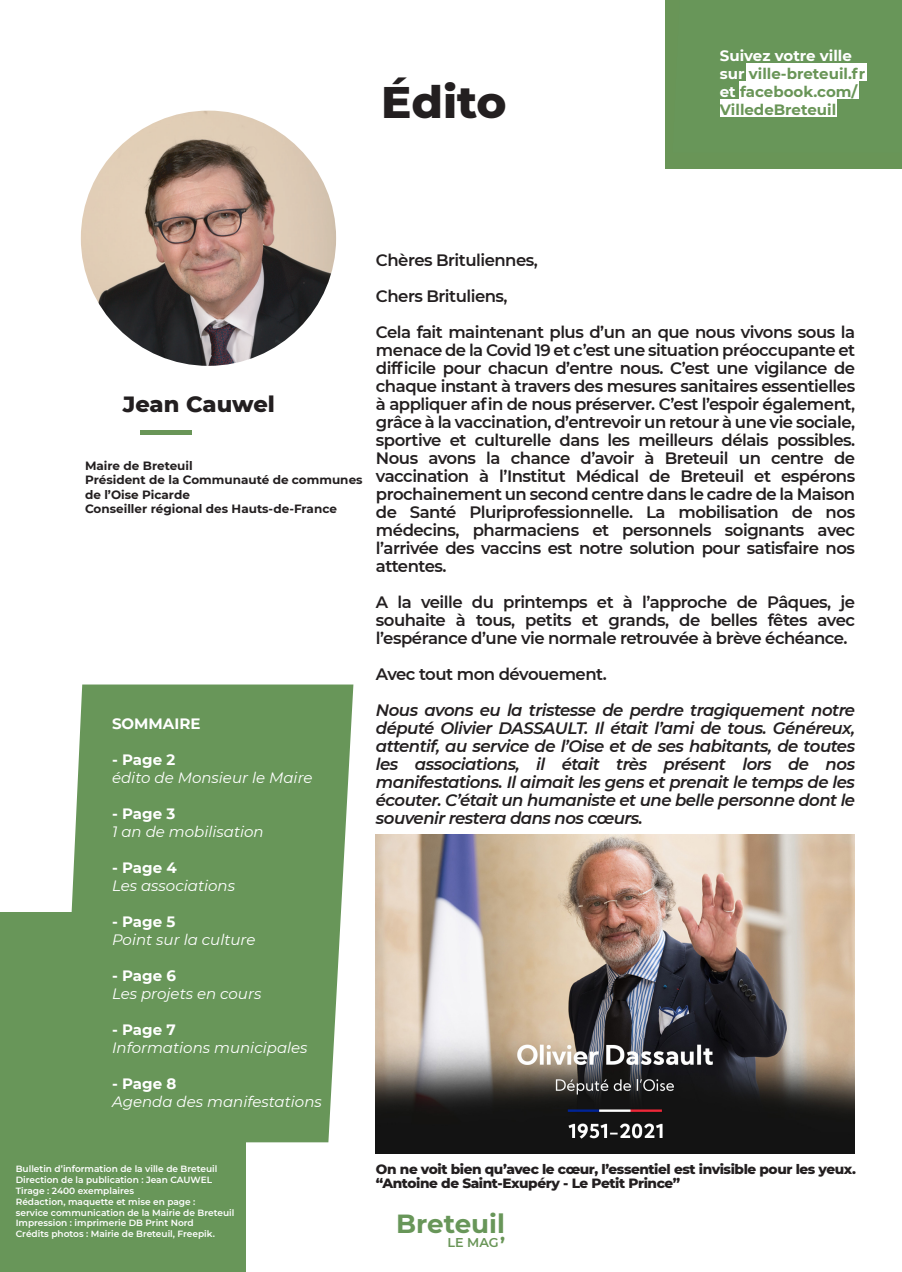
<style>
.page{position:relative;width:902px;height:1272px;background:#fff}
.page>*{position:absolute;margin:0;border:0;box-sizing:border-box;transform-origin:0 0}
.t1{font:800 45.15px "Montserrat";color:#231f20}
.t2{font:700 26.1px "Montserrat";color:#689659}
.t3{font:800 22.5px "Montserrat";color:#231f20}
.t4{font:600 16.5px/18px "Montserrat";letter-spacing:-.03em;color:#231f20;text-align:justify}
.t5{font:italic 600 16.5px/18px "Montserrat";letter-spacing:-.03em;color:#231f20;text-align:justify}
.t6{font:italic 15px "Montserrat";color:#fff}
.t7{font:700 15px/18px "Montserrat";color:#699557}
.t8{font:700 15px "Montserrat";color:#fff}
.t9{font:800 13.65px/15px "Montserrat";letter-spacing:-.03em;color:#231f20}
.t10{font:600 12.75px "Montserrat";color:#699557}
.t11{font:700 12px/14.4px "Montserrat";color:#231f20}
.t12{font:600 9px/10.8px "Montserrat";color:#fff}
.s1{color:#fff}
.s2{font-weight:700;font-size:19.05px}
</style>
<div class="page">
<div style="left:0;top:913px;width:246px;height:358px;background:#689659"></div>
<svg style="left:61px;top:684px;width:292px;height:458px;fill:#689659"></svg>
<img style="left:81px;top:111px;width:255px;height:255px;border-radius:128px">
<hr style="left:140px;top:431px;width:51px;height:4px;background:#699557">
<div style="left:665px;top:0;width:236px;height:169px;background:#699557"></div>
<svg style="left:720px;top:63px;width:147px;height:54px"></svg>
<div style="left:719px;top:99px;width:117px;height:17px;background:#fff"></div>
<div style="left:739px;top:81px;width:120px;height:17px;background:#fff"></div>
<div style="left:746px;top:63px;width:120px;height:17px;background:#fff"></div>
<img style="left:376px;top:834px;width:478px;height:319px">
<h1 class="t1" style="left:381px;top:69px;width:127px">Édito</h1>
<p class="t7" style="left:719px;top:45px;width:147px"><span class="s1">Suivez votre ville sur</span> ville-breteuil.fr <span class="s1">et</span> facebook.com/</p>
<p class="t7" style="left:719px;top:99px;width:118px">VilledeBreteuil</p>
<h3 class="t3" style="left:123px;top:387px;width:153px">Jean Cauwel</h3>
<p class="t11" style="left:85px;top:458px;width:279px">Maire de Breteuil<br>Président de la Communauté de communes de l’Oise Picarde<br>Conseiller régional des Hauts-de-France</p>
<p class="t8" style="left:112px;top:712px;width:90px">SOMMAIRE</p>
<p class="t8" style="left:112px;top:748px;width:65px">- Page 2</p>
<p class="t6" style="left:112px;top:767px;width:202px">édito de Monsieur le Maire</p>
<p class="t8" style="left:112px;top:802px;width:65px">- Page 3</p>
<p class="t6" style="left:112px;top:821px;width:153px">1 an de mobilisation</p>
<p class="t8" style="left:112px;top:856px;width:66px">- Page 4</p>
<p class="t6" style="left:112px;top:875px;width:124px">Les associations</p>
<p class="t8" style="left:112px;top:910px;width:65px">- Page 5</p>
<p class="t6" style="left:112px;top:929px;width:145px">Point sur la culture</p>
<p class="t8" style="left:112px;top:964px;width:65px">- Page 6</p>
<p class="t6" style="left:112px;top:983px;width:151px">Les projets en cours</p>
<p class="t8" style="left:112px;top:1018px;width:65px">- Page 7</p>
<p class="t6" style="left:112px;top:1037px;width:197px">Informations municipales</p>
<p class="t8" style="left:112px;top:1072px;width:66px">- Page 8</p>
<p class="t6" style="left:112px;top:1091px;width:211px">Agenda des manifestations</p>
<p class="t4" style="left:376px;top:241px;width:480px;line-height:36px;text-align:left">Chères Brituliennes,<br>Chers Brituliens,<br>Cela fait maintenant plus d’un an que nous vivons sous la</p>
<p class="t4" style="left:376px;top:340px;width:481px">menace de la Covid 19 et c’est une situation préoccupante et difficile pour chacun d’entre nous. C’est une vigilance de chaque instant à travers des mesures sanitaires essentielles à appliquer afin de nous préserver. C’est l’espoir également, grâce à la vaccination, d’entrevoir un retour à une vie sociale, sportive et culturelle dans les meilleurs délais possibles.<br>Nous avons la chance d’avoir à Breteuil un centre de vaccination à l’Institut Médical de Breteuil et espérons prochainement un second centre dans le cadre de la Maison de Santé Pluriprofessionnelle. La mobilisation de nos médecins, pharmaciens et personnels soignants avec l’arrivée des vaccins est notre solution pour satisfaire nos attentes.</p>
<p class="t4" style="left:376px;top:592px;width:480px">A la veille du printemps et à l’approche de Pâques, je souhaite à tous, petits et grands, de belles fêtes avec l’espérance d’une vie normale retrouvée à brève échéance.</p>
<p class="t4" style="left:376px;top:664px;width:232px">Avec tout mon dévouement.</p>
<p class="t5" style="left:376px;top:700px;width:480px">Nous avons eu la tristesse de perdre tragiquement notre député Olivier DASSAULT. Il était l’ami de tous. Généreux, attentif, au service de l’Oise et de ses habitants, de toutes les associations, il était très présent lors de nos manifestations. Il aimait les gens et prenait le temps de les écouter. C’était un humaniste et une belle personne dont le souvenir restera dans nos cœurs.</p>
<p class="t12" style="left:16px;top:1163px;width:220px">Bulletin d’information de la ville de Breteuil Direction de la publication : Jean CAUWEL Tirage : 2400 exemplaires<br>Rédaction, maquette et mise en page :<br>service communication de la Mairie de Breteuil Impression : imprimerie DB Print Nord<br>Crédits photos : Mairie de Breteuil, Freepik.</p>
<p class="t9" style="left:376px;top:1160px;width:481px">On ne voit bien qu’avec le cœur, l’essentiel est invisible pour les yeux. “Antoine de Saint-Exupéry - Le Petit Prince”</p>
<h2 class="t2" style="left:396px;top:1205px;width:110px">Breteuil</h2>
<p class="t10" style="left:447px;top:1233px;width:59px">LE MAG<span class="s2">’</span></p>
</div>
